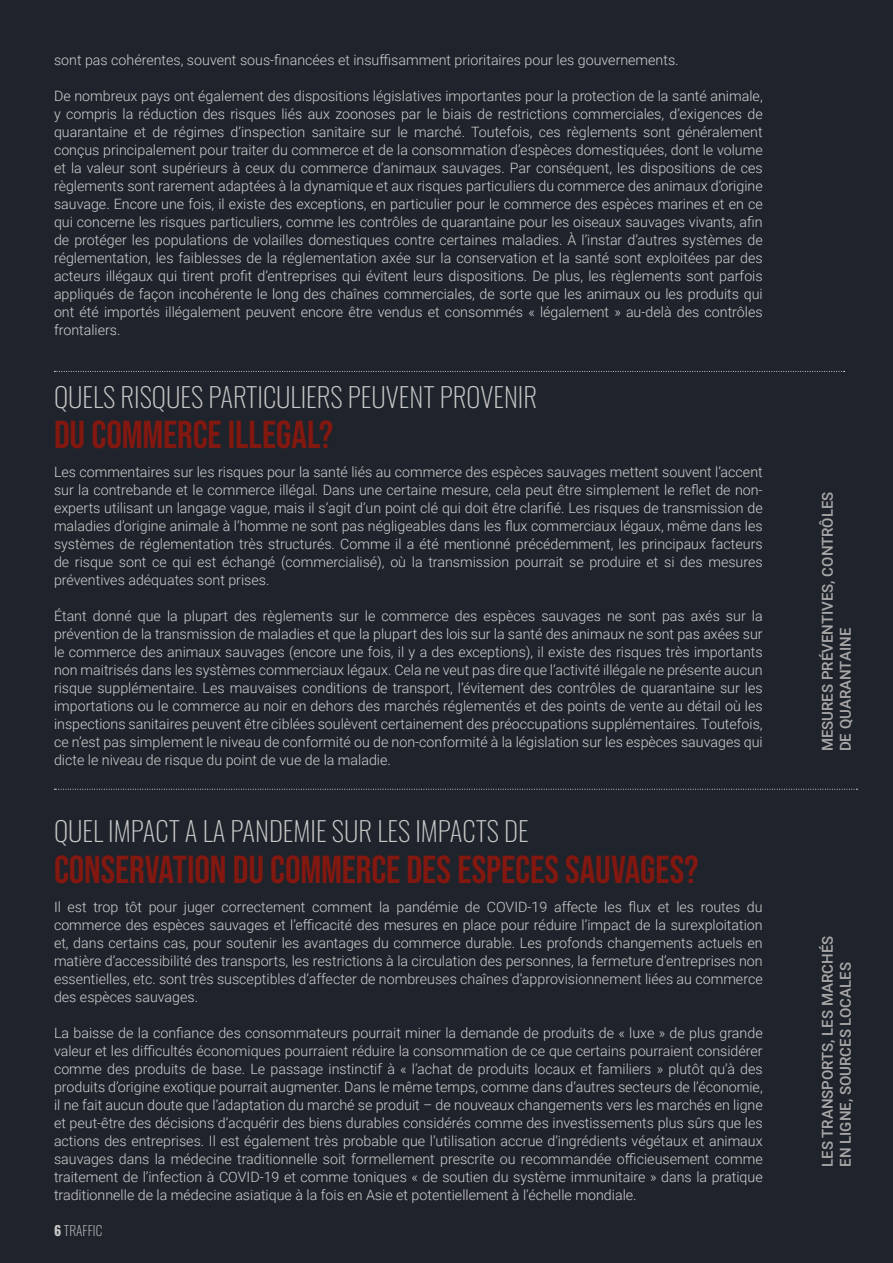
<style>
.page{position:relative;width:893px;height:1263px;background:#1f232b}
.page>*{position:absolute;margin:0;border:0;box-sizing:border-box;transform-origin:0 0}
.t1{font:39px "Bebas Neue";letter-spacing:-.005em;color:#821810}
.t2{font:200 27px "Oswald";color:#c7c7c6}
.t3{font:500 15px/18px "Roboto";color:#a8a8a8}
.t4{font:300 14.25px/18px "Roboto";color:#d1d1d1;text-align:justify}
.t5{font:200 13.5px "Oswald";color:#c7c7c6}
.s1{font-weight:700}
</style>
<div class="page">
<svg style="left:54px;top:371px;width:791px;height:1px"></svg>
<svg style="left:54px;top:789px;width:803px;height:1px"></svg>
<p class="t4" style="left:54px;top:50px;width:626px">sont pas cohérentes, souvent sous-financées et insuffisamment prioritaires pour les gouvernements.</p>
<p class="t4" style="left:54px;top:86px;width:710px">De nombreux pays ont également des dispositions législatives importantes pour la protection de la santé animale, y compris la réduction des risques liés aux zoonoses par le biais de restrictions commerciales, d’exigences de quarantaine et de régimes d’inspection sanitaire sur le marché. Toutefois, ces règlements sont généralement conçus principalement pour traiter du commerce et de la consommation d’espèces domestiquées, dont le volume et la valeur sont supérieurs à ceux du commerce d’animaux sauvages. Par conséquent, les dispositions de ces règlements sont rarement adaptées à la dynamique et aux risques particuliers du commerce des animaux d’origine sauvage. Encore une fois, il existe des exceptions, en particulier pour le commerce des espèces marines et en ce qui concerne les risques particuliers, comme les contrôles de quarantaine pour les oiseaux sauvages vivants, afin de protéger les populations de volailles domestiques contre certaines maladies. À l’instar d’autres systèmes de réglementation, les faiblesses de la réglementation axée sur la conservation et la santé sont exploitées par des acteurs illégaux qui tirent profit d’entreprises qui évitent leurs dispositions. De plus, les règlements sont parfois appliqués de façon incohérente le long des chaînes commerciales, de sorte que les animaux ou les produits qui ont été importés illégalement peuvent encore être vendus et consommés « légalement » au-delà des contrôles frontaliers.</p>
<p class="t2" style="left:54px;top:373px;width:485px">QUELS RISQUES PARTICULIERS PEUVENT PROVENIR</p>
<p class="t1" style="left:54px;top:413px;width:281px">DU COMMERCE ILLEGAL?</p>
<p class="t4" style="left:54px;top:462px;width:710px">Les commentaires sur les risques pour la santé liés au commerce des espèces sauvages mettent souvent l’accent sur la contrebande et le commerce illégal. Dans une certaine mesure, cela peut être simplement le reflet de non&shy;experts utilisant un langage vague, mais il s’agit d’un point clé qui doit être clarifié. Les risques de transmission de maladies d’origine animale à l’homme ne sont pas négligeables dans les flux commerciaux légaux, même dans les systèmes de réglementation très structurés. Comme il a été mentionné précédemment, les principaux facteurs de risque sont ce qui est échangé (commercialisé), où la transmission pourrait se produire et si des mesures préventives adéquates sont prises.</p>
<p class="t4" style="left:54px;top:606px;width:710px">Étant donné que la plupart des règlements sur le commerce des espèces sauvages ne sont pas axés sur la prévention de la transmission de maladies et que la plupart des lois sur la santé des animaux ne sont pas axées sur le commerce des animaux sauvages (encore une fois, il y a des exceptions), il existe des risques très importants non maitrisés dans les systèmes commerciaux légaux. Cela ne veut pas dire que l’activité illégale ne présente aucun risque supplémentaire. Les mauvaises conditions de transport, l’évitement des contrôles de quarantaine sur les importations ou le commerce au noir en dehors des marchés réglementés et des points de vente au détail où les inspections sanitaires peuvent être ciblées soulèvent certainement des préoccupations supplémentaires. Toutefois, ce n’est pas simplement le niveau de conformité ou de non-conformité à la législation sur les espèces sauvages qui dicte le niveau de risque du point de vue de la maladie.</p>
<p class="t2" style="left:54px;top:807px;width:476px">QUEL IMPACT A LA PANDEMIE SUR LES IMPACTS DE</p>
<p class="t1" style="left:54px;top:847px;width:646px">CONSERVATION DU COMMERCE DES ESPECES SAUVAGES?</p>
<p class="t4" style="left:54px;top:897px;width:710px">Il est trop tôt pour juger correctement comment la pandémie de COVID-19 affecte les flux et les routes du commerce des espèces sauvages et l’efficacité des mesures en place pour réduire l’impact de la surexploitation et, dans certains cas, pour soutenir les avantages du commerce durable. Les profonds changements actuels en matière d’accessibilité des transports, les restrictions à la circulation des personnes, la fermeture d’entreprises non essentielles, etc. sont très susceptibles d’affecter de nombreuses chaînes d’approvisionnement liées au commerce des espèces sauvages.</p>
<p class="t4" style="left:54px;top:1023px;width:710px">La baisse de la confiance des consommateurs pourrait miner la demande de produits de « luxe » de plus grande valeur et les difficultés économiques pourraient réduire la consommation de ce que certains pourraient considérer comme des produits de base. Le passage instinctif à « l’achat de produits locaux et familiers » plutôt qu’à des produits d’origine exotique pourrait augmenter. Dans le même temps, comme dans d’autres secteurs de l’économie, il ne fait aucun doute que l’adaptation du marché se produit – de nouveaux changements vers les marchés en ligne et peut-être des décisions d’acquérir des biens durables considérés comme des investissements plus sûrs que les actions des entreprises. Il est également très probable que l’utilisation accrue d’ingrédients végétaux et animaux sauvages dans la médecine traditionnelle soit formellement prescrite ou recommandée officieusement comme traitement de l’infection à COVID-19 et comme toniques « de soutien du système immunitaire » dans la pratique traditionnelle de la médecine asiatique à la fois en Asie et potentiellement à l’échelle mondiale.</p>
<p class="t5" style="left:54px;top:1218px;width:50px"><span class="s1">6</span> TRAFFIC</p>
<p class="t3" style="left:818px;top:751px;width:261px;rotate:-90deg">MESURES PRÉVENTIVES, CONTRÔLES<br>DE QUARANTAINE</p>
<p class="t3" style="left:818px;top:1167px;width:233px;rotate:-90deg">LES TRANSPORTS, LES MARCHÉS<br>EN LIGNE, SOURCES LOCALES</p>
</div>
